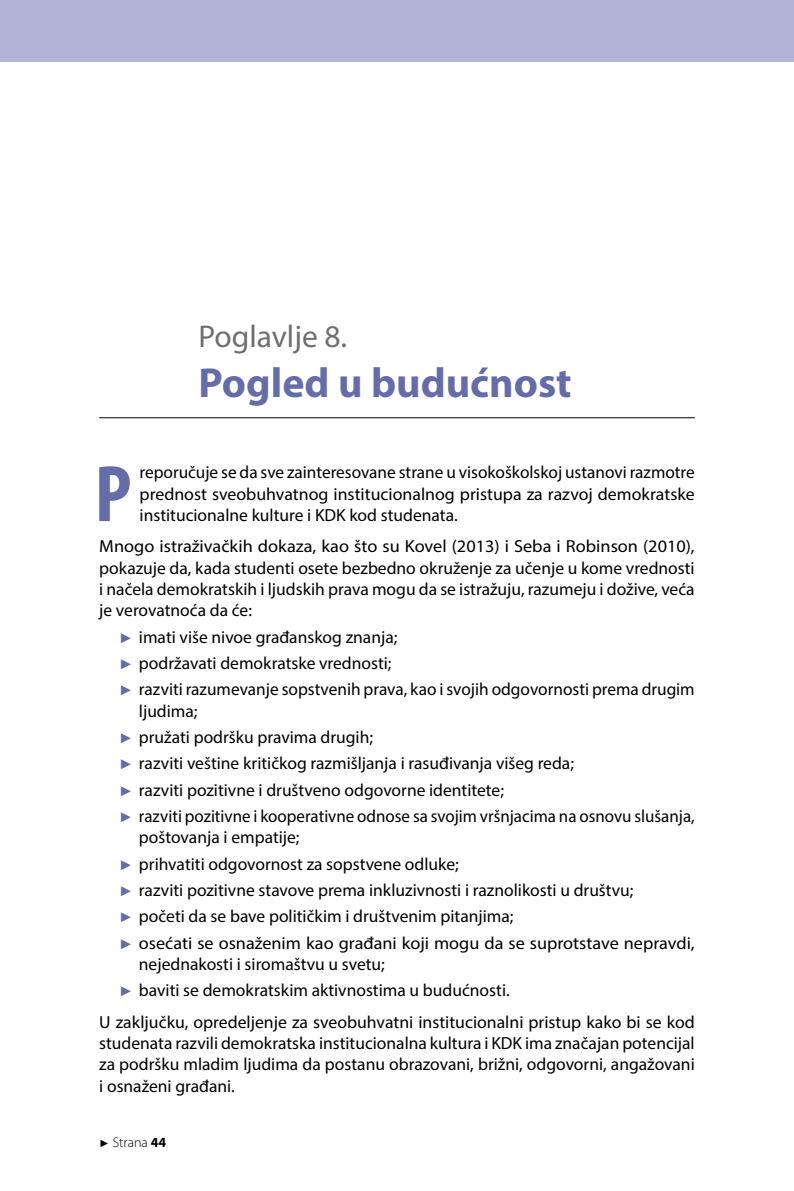
<style>
.page{position:relative;width:794px;height:1191px;background:#fff}
.page>*{position:absolute;margin:0;border:0;box-sizing:border-box;transform-origin:0 0}
.t1{font:700 condensed 80.85px "Myriad Pro";color:#656da9}
.t2{font:700 42px "Myriad Pro";color:#656da9}
.t3{font:31.5px "Myriad Pro";color:#706f6f}
.t4{font:17.5px/26.2px "Myriad Pro";color:#000}
.t5{font:17.5px/21.3px "Myriad Pro";color:#000;text-align:justify;scale:1.04 1}
.t6{font:300 14px "Myriad Pro";color:#000}
.s1{font-family:"Arial";font-size:14px;color:#656da9}
.s2{font-family:"Arial";font-weight:400;font-size:10.5px}
.s3{font-weight:700}
</style>
<div class="page">
<div style="left:0;top:0;width:794px;height:62px;background:#b3b3d5"></div>
<hr style="left:99px;top:417px;width:595px;height:1px;background:#000">
<h3 class="t3" style="left:198px;top:317px;width:150px">Poglavlje 8.</h3>
<h2 class="t2" style="left:198px;top:356px;width:375px">Pogled u budućnost</h2>
<h1 class="t1" style="left:95px;top:443px;width:38px">P</h1>
<p class="t4" style="left:140px;top:461px;width:556px;line-height:21.3px;text-align:justify">reporučuje se da sve zainteresovane strane u visokoškolskoj ustanovi razmotre prednost sveobuhvatnog institucionalnog pristupa za razvoj demokratske institucionalne kulture i KDK kod studenata.</p>
<p class="t5" style="left:99px;top:535px;width:574px">Mnogo istraživačkih dokaza, kao što su Kovel (2013) i Seba i Robinson (2010), pokazuje da, kada studenti osete bezbedno okruženje za učenje u kome vrednosti i načela demokratskih i ljudskih prava mogu da se istražuju, razumeju i dožive, veća je verovatnoća da će:</p>
<p class="t4" style="left:119px;top:623px;width:577px"><span class="s1">►</span> imati više nivoe građanskog znanja;<br><span class="s1">►</span> podržavati demokratske vrednosti;<br><span class="s1">►</span> razviti razumevanje sopstvenih prava, kao i svojih odgovornosti prema drugim</p>
<p class="t4" style="left:119px;top:697px;width:577px;text-indent:20px">ljudima;<br><span class="s1">►</span> pružati podršku pravima drugih;<br><span class="s1">►</span> razviti veštine kritičkog razmišljanja i rasuđivanja višeg reda;<br><span class="s1">►</span> razviti pozitivne i društveno odgovorne identitete;<br><span class="s1">►</span> razviti pozitivne i kooperativne odnose sa svojim vršnjacima na osnovu slušanja,</p>
<p class="t4" style="left:119px;top:824px;width:577px;text-indent:20px">poštovanja i empatije;<br><span class="s1">►</span> prihvatiti odgovornost za sopstvene odluke;<br><span class="s1">►</span> razviti pozitivne stavove prema inkluzivnosti i raznolikosti u društvu;<br><span class="s1">►</span> početi da se bave političkim i društvenim pitanjima;<br><span class="s1">►</span> osećati se osnaženim kao građani koji mogu da se suprotstave nepravdi,</p>
<p class="t4" style="left:119px;top:950px;width:392px;text-indent:20px">nejednakosti i siromaštvu u svetu;<br><span class="s1">►</span> baviti se demokratskim aktivnostima u budućnosti.</p>
<p class="t4" style="left:99px;top:1010px;width:597px;line-height:21.3px;text-align:justify">U zaključku, opredeljenje za sveobuhvatni institucionalni pristup kako bi se kod studenata razvili demokratska institucionalna kultura i KDK ima značajan potencijal za podršku mladim ljudima da postanu obrazovani, brižni, odgovorni, angažovani i osnaženi građani.</p>
<p class="t6" style="left:99px;top:1133px;width:68px"><span class="s2">►</span> Strana <span class="s3">44</span></p>
</div>
